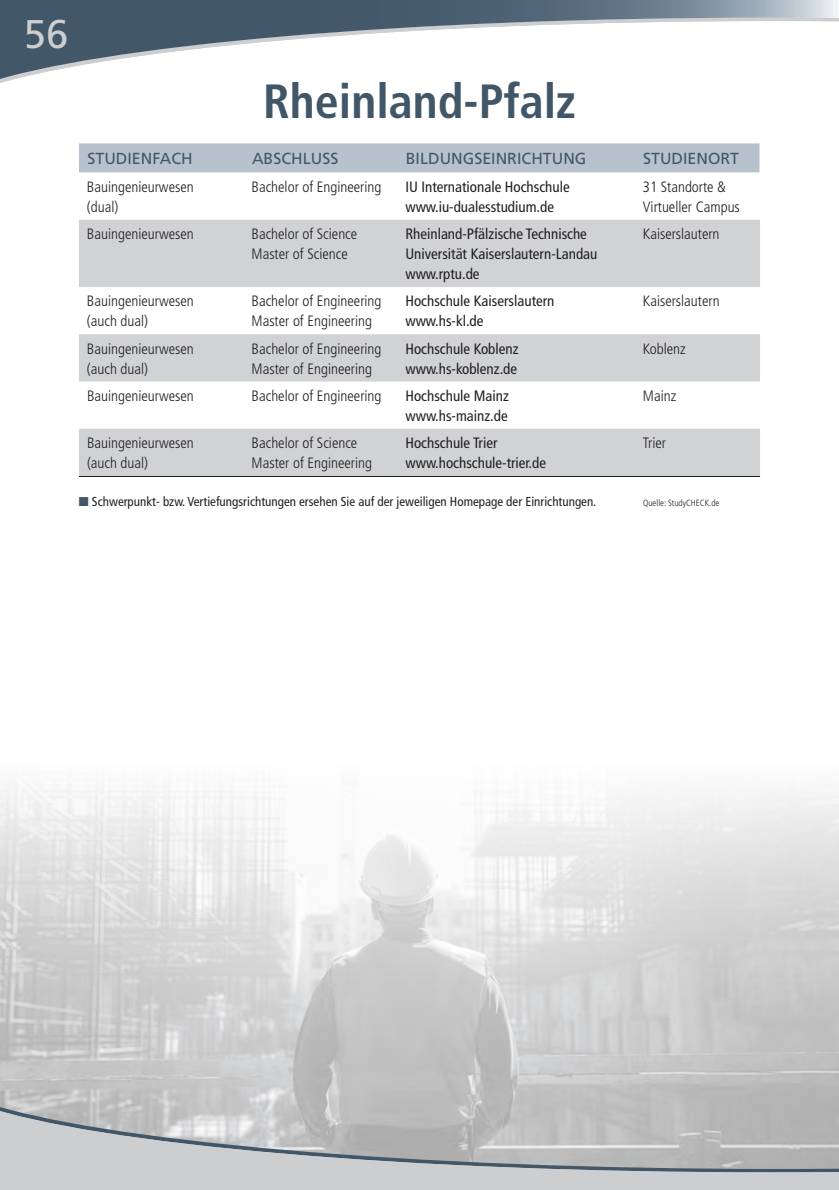
<style>
.page{position:relative;width:839px;height:1190px;background:#fff}
.page>*{position:absolute;margin:0;border:0;box-sizing:border-box;transform-origin:0 0}
.t1{font:700 condensed 48px "Frutiger LT Std";color:#415768}
.t2{font:40px "Frutiger LT Std";color:#cdced0}
.t3{font:16px "Frutiger LT Std";color:#415768}
.t4{font:300 condensed 15px/20px "Frutiger LT Std";color:#231f20}
.t5{font:condensed 15px/20px "Frutiger LT Std";color:#231f20}
.t6{font:condensed 13px "Frutiger LT Std";color:#231f20}
.t7{font:300 condensed 9px "Frutiger LT Std";color:#231f20}
.s1{color:#415768}
</style>
<div class="page">
<img style="left:0;top:784px;width:838px;height:317px">
<svg style="left:0;top:0;width:838px;height:83px"></svg>
<svg style="left:0;top:1101px;width:838px;height:4px;background:#bebebf"></svg>
<svg style="left:0;top:1105px;width:838px;height:85px;background:#bdbfc1"></svg>
<div style="left:79px;top:143px;width:680px;height:29px;background:#b7c2cd"></div>
<svg style="left:79px;top:220px;width:680px;height:256px;fill:#d1d2d4"></svg>
<hr style="left:79px;top:476px;width:680px;height:1px;background:#231f20">
<h2 class="t2" style="left:24px;top:11px;width:46px">56</h2>
<h1 class="t1" style="left:263px;top:73px;width:314px">Rheinland-Pfalz</h1>
<p class="t3" style="left:87px;top:149px;width:107px">STUDIENFACH</p>
<p class="t3" style="left:252px;top:149px;width:88px">ABSCHLUSS</p>
<p class="t3" style="left:405px;top:149px;width:182px">BILDUNGSEINRICHTUNG</p>
<p class="t3" style="left:642px;top:149px;width:97px">STUDIENORT</p>
<p class="t4" style="left:87px;top:177px;width:108px">Bauingenieurwesen (dual)</p>
<p class="t4" style="left:251px;top:177px;width:131px">Bachelor of Engineering</p>
<p class="t5" style="left:405px;top:177px;width:166px">IU Internationale Hochschule www.iu-dualesstudium.de</p>
<p class="t4" style="left:642px;top:177px;width:98px">31 Standorte &amp;<br>Virtueller Campus</p>
<p class="t4" style="left:87px;top:224px;width:108px">Bauingenieurwesen</p>
<p class="t4" style="left:251px;top:224px;width:107px">Bachelor of Science<br>Master of Science</p>
<p class="t5" style="left:405px;top:224px;width:193px">Rheinland-Pfälzische Technische<br>Universität Kaiserslautern-Landau www.rptu.de</p>
<p class="t4" style="left:642px;top:224px;width:78px">Kaiserslautern</p>
<p class="t4" style="left:87px;top:291px;width:108px">Bauingenieurwesen (auch dual)</p>
<p class="t4" style="left:251px;top:291px;width:131px">Bachelor of Engineering<br>Master of Engineering</p>
<p class="t5" style="left:405px;top:291px;width:150px">Hochschule Kaiserslautern www.hs-kl.de</p>
<p class="t4" style="left:642px;top:291px;width:78px">Kaiserslautern</p>
<p class="t4" style="left:87px;top:338px;width:108px">Bauingenieurwesen (auch dual)</p>
<p class="t4" style="left:251px;top:338px;width:131px">Bachelor of Engineering<br>Master of Engineering</p>
<p class="t5" style="left:405px;top:338px;width:115px">Hochschule Koblenz www.hs-koblenz.de</p>
<p class="t4" style="left:642px;top:338px;width:44px">Koblenz</p>
<p class="t4" style="left:87px;top:386px;width:108px">Bauingenieurwesen</p>
<p class="t4" style="left:251px;top:386px;width:131px">Bachelor of Engineering</p>
<p class="t5" style="left:405px;top:386px;width:105px">Hochschule Mainz www.hs-mainz.de</p>
<p class="t4" style="left:642px;top:386px;width:35px">Mainz</p>
<p class="t4" style="left:87px;top:433px;width:108px">Bauingenieurwesen (auch dual)</p>
<p class="t4" style="left:251px;top:433px;width:122px">Bachelor of Science<br>Master of Engineering</p>
<p class="t5" style="left:405px;top:433px;width:142px">Hochschule Trier www.hochschule-trier.de</p>
<p class="t4" style="left:642px;top:433px;width:25px">Trier</p>
<p class="t6" style="left:79px;top:494px;width:518px"><span class="s1">■</span> Schwerpunkt- bzw. Vertiefungsrichtungen ersehen Sie auf der jeweiligen Homepage der Einrichtungen.</p>
<p class="t7" style="left:642px;top:497px;width:78px">Quelle: StudyCHECK.de</p>
</div>
